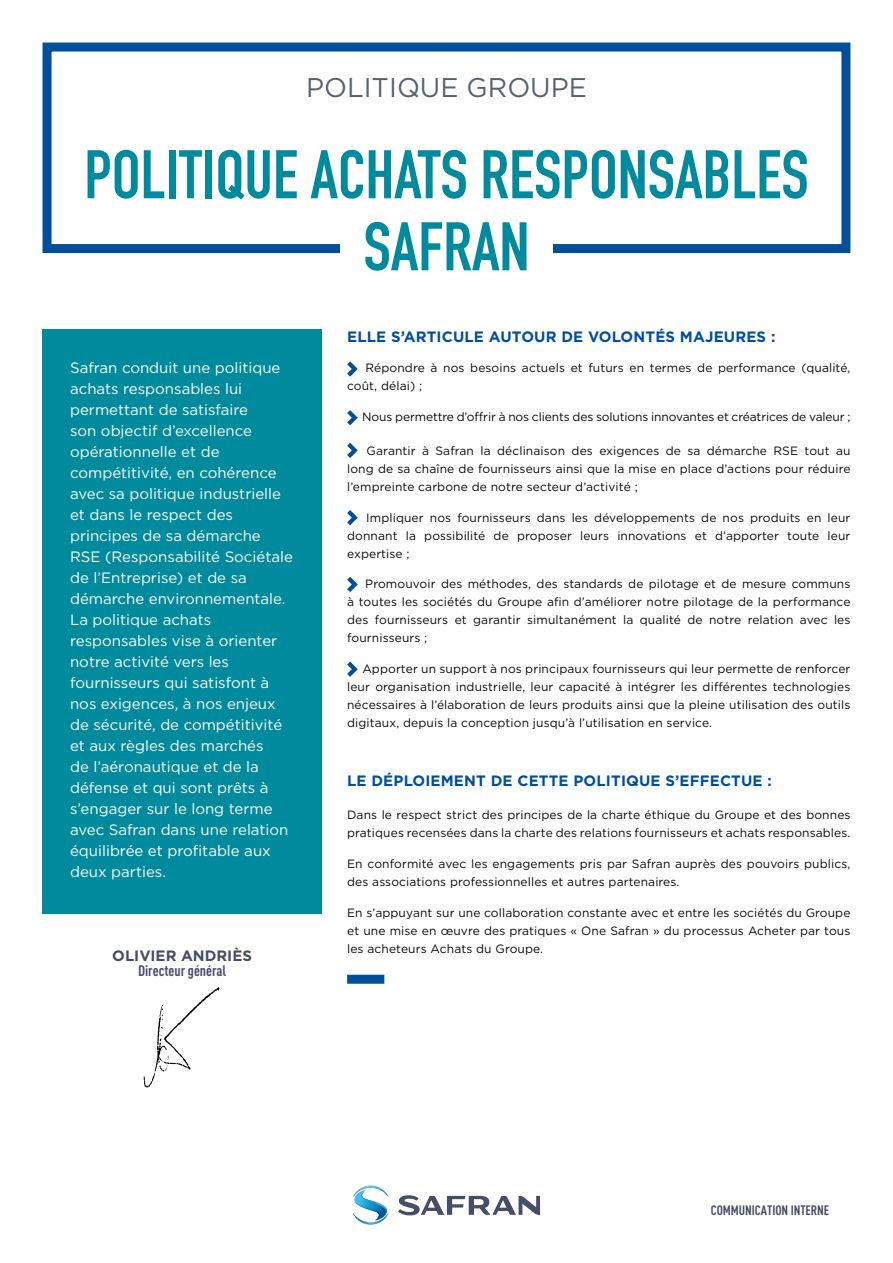
<style>
.page{position:relative;width:893px;height:1263px;background:#fff}
.page>*{position:absolute;margin:0;border:0;box-sizing:border-box;transform-origin:0 0}
.t1{font:67.5px/72px "DIN Engschrift Std";color:#008a9d;text-align:center}
.t2{font:27px "Gotham";color:#56626c}
.t3{font:15px/21px "Gotham";color:#fff}
.t4{font:700 15px "Gotham";letter-spacing:.01em;color:#014e9b}
.t5{font:700 15px "DIN Cond";color:#464d67}
.t6{font:700 15px "Gotham";color:#464d67}
.t7{font:700 13.5px "DIN Cond";letter-spacing:-.005em;color:#464d67}
.t8{font:12px/18px "Gotham";letter-spacing:.01em;color:#0c0806;text-align:justify}
.t9{font:12px "Gotham";letter-spacing:-.01em;color:#0c0806}
</style>
<div class="page">
<svg style="left:347px;top:361px;width:11px;height:16px"></svg>
<svg style="left:347px;top:410px;width:11px;height:16px"></svg>
<svg style="left:347px;top:442px;width:11px;height:16px"></svg>
<svg style="left:347px;top:510px;width:11px;height:16px"></svg>
<svg style="left:347px;top:577px;width:11px;height:15px"></svg>
<svg style="left:347px;top:661px;width:11px;height:16px"></svg>
<div style="left:347px;top:975px;width:37px;height:9px;background:#014e9b"></div>
<div style="left:43px;top:43px;width:807px;height:210px;border:9px solid #014e9b"></div>
<div style="left:340px;top:226px;width:213px;height:54px;background:#fff"></div>
<div style="left:43px;top:330px;width:279px;height:584px;background:#008a9d"></div>
<svg style="left:398px;top:1195px;width:142px;height:20px"></svg>
<svg style="left:353px;top:1185px;width:35px;height:40px"></svg>
<img style="left:143px;top:987px;width:77px;height:101px">
<h2 class="t2" style="left:306px;top:70px;width:282px">POLITIQUE GROUPE</h2>
<h1 class="t1" style="left:84px;top:139px;width:726px">POLITIQUE ACHATS RESPONSABLES<br>SAFRAN</h1>
<p class="t3" style="left:70px;top:357px;width:224px">Safran conduit une politique achats responsables lui permettant de satisfaire<br>son objectif d’excellence opérationnelle et de compétitivité, en cohérence avec sa politique industrielle et dans le respect des principes de sa démarche<br>RSE (Responsabilité Sociétale de l’Entreprise) et de sa démarche environnementale.<br>La politique achats responsables vise à orienter notre activité vers les fournisseurs qui satisfont à nos exigences, à nos enjeux de sécurité, de compétitivité et aux règles des marchés<br>de l’aéronautique et de la défense et qui sont prêts à s’engager sur le long terme avec Safran dans une relation équilibrée et profitable aux deux parties.</p>
<p class="t6" style="left:112px;top:945px;width:141px">OLIVIER ANDRIÈS</p>
<p class="t5" style="left:138px;top:961px;width:90px">Directeur général</p>
<p class="t4" style="left:347px;top:326px;width:430px">ELLE S’ARTICULE AUTOUR DE VOLONTÉS MAJEURES :</p>
<p class="t8" style="left:347px;top:359px;width:505px;text-indent:18px">Répondre à nos besoins actuels et futurs en termes de performance (qualité, coût, délai) ;</p>
<p class="t9" style="left:362px;top:409px;width:490px">Nous permettre d’offrir à nos clients des solutions innovantes et créatrices de valeur ;</p>
<p class="t8" style="left:347px;top:441px;width:505px;text-indent:19px">Garantir à Safran la déclinaison des exigences de sa démarche RSE tout au long de sa chaîne de fournisseurs ainsi que la mise en place d’actions pour réduire l’empreinte carbone de notre secteur d’activité ;</p>
<p class="t8" style="left:347px;top:508px;width:505px;text-indent:19px">Impliquer nos fournisseurs dans les développements de nos produits en leur donnant la possibilité de proposer leurs innovations et d’apporter toute leur expertise ;</p>
<p class="t8" style="left:347px;top:575px;width:505px;text-indent:18px">Promouvoir des méthodes, des standards de pilotage et de mesure communs à toutes les sociétés du Groupe afin d’améliorer notre pilotage de la performance des fournisseurs et garantir simultanément la qualité de notre relation avec les fournisseurs ;</p>
<p class="t8" style="left:347px;top:660px;width:505px;text-indent:15px">Apporter un support à nos principaux fournisseurs qui leur permette de renforcer leur organisation industrielle, leur capacité à intégrer les différentes technologies nécessaires à l’élaboration de leurs produits ainsi que la pleine utilisation des outils digitaux, depuis la conception jusqu’à l’utilisation en service.</p>
<p class="t4" style="left:347px;top:770px;width:426px">LE DÉPLOIEMENT DE CETTE POLITIQUE S’EFFECTUE :</p>
<p class="t8" style="left:347px;top:806px;width:505px">Dans le respect strict des principes de la charte éthique du Groupe et des bonnes pratiques recensées dans la charte des relations fournisseurs et achats responsables.</p>
<p class="t8" style="left:347px;top:855px;width:505px">En conformité avec les engagements pris par Safran auprès des pouvoirs publics, des associations professionnelles et autres partenaires.</p>
<p class="t8" style="left:347px;top:903px;width:505px">En s’appuyant sur une collaboration constante avec et entre les sociétés du Groupe et une mise en œuvre des pratiques « One Safran » du processus Acheter par tous les acheteurs Achats du Groupe.</p>
<p class="t7" style="left:711px;top:1202px;width:120px">COMMUNICATION INTERNE</p>
</div>
